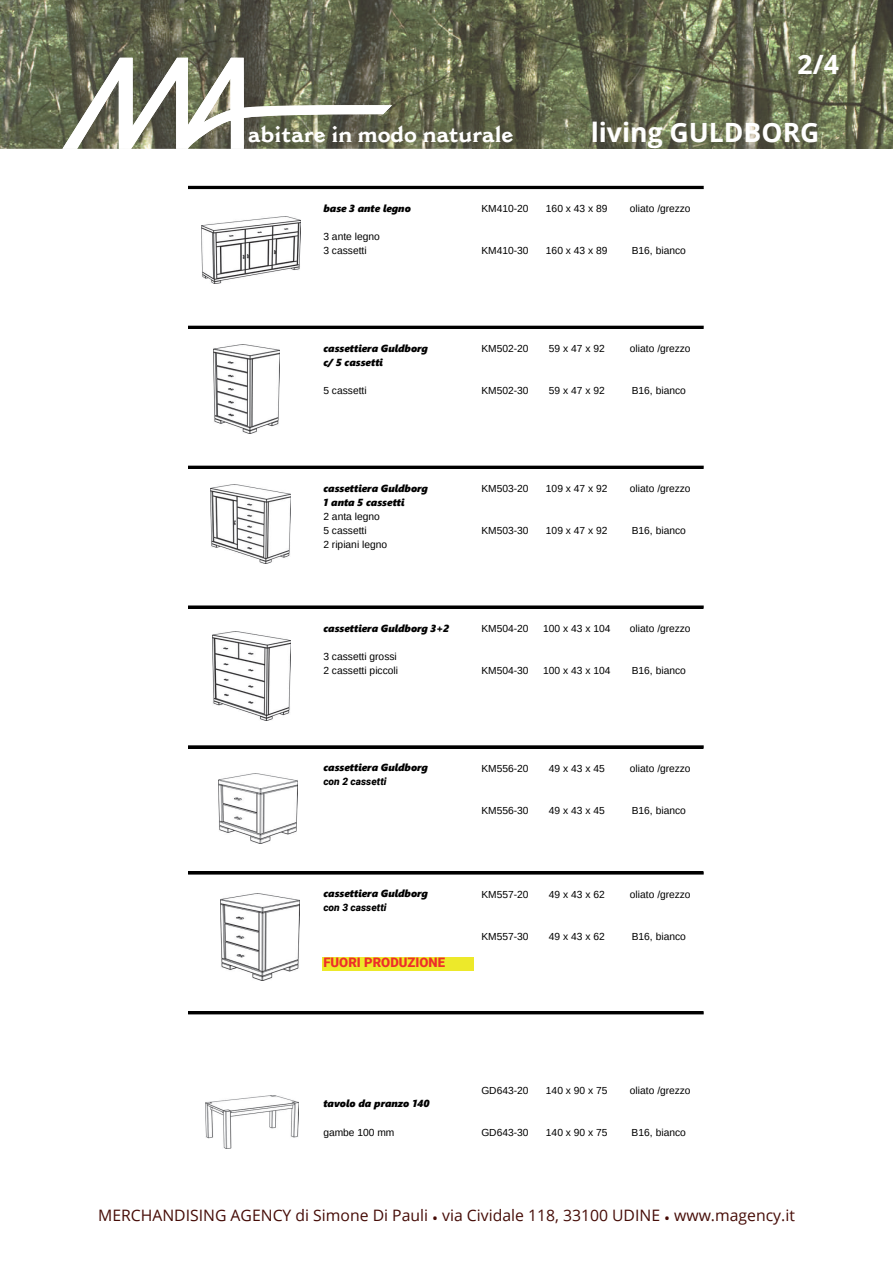
<style>
.page{position:relative;width:893px;height:1263px;background:#fff}
.page>*{position:absolute;margin:0;border:0;box-sizing:border-box;transform-origin:0 0}
.t1{font:700 26.55px "Open Sans";color:#fff}
.t2{font:700 22.5px "Cantoria MT Std";color:#fff}
.t3{font:15.75px "Open Sans";color:#460c07}
.t4{font:900 13.05px "Roboto";color:#ee2e29}
.t5{font:10.2px/14px "Arimo";letter-spacing:.005em;color:#000}
.t6{font:italic 10.2px "Segoe UI Black";color:#000}
.t7{font:italic 900 10.2px "Roboto";color:#000}
</style>
<div class="page">
<img style="left:0;top:0;width:893px;height:149px">
<img style="left:62px;top:58px;width:330px;height:91px">
<div style="left:322px;top:957px;width:152px;height:14px;background:#ede92a"></div>
<div style="left:188px;top:186px;width:515px;height:3px;border:1px solid #000"></div>
<div style="left:188px;top:326px;width:515px;height:2px;border:1px solid #000"></div>
<div style="left:188px;top:466px;width:515px;height:2px;border:1px solid #000"></div>
<div style="left:188px;top:606px;width:515px;height:2px;border:1px solid #000"></div>
<div style="left:188px;top:746px;width:515px;height:2px;border:1px solid #000"></div>
<div style="left:188px;top:872px;width:515px;height:2px;border:1px solid #000"></div>
<div style="left:188px;top:1011px;width:515px;height:3px;border:1px solid #000"></div>
<img style="left:202px;top:216px;width:98px;height:68px">
<img style="left:206px;top:1095px;width:92px;height:54px">
<img style="left:213px;top:345px;width:67px;height:88px">
<img style="left:211px;top:485px;width:80px;height:79px">
<img style="left:212px;top:631px;width:78px;height:90px">
<img style="left:219px;top:774px;width:78px;height:69px">
<img style="left:220px;top:893px;width:80px;height:87px">
<h1 class="t1" style="left:798px;top:46px;width:43px">2/4</h1>
<h2 class="t2" style="left:248px;top:120px;width:267px">abitare in modo naturale</h2>
<h1 class="t1" style="left:591px;top:113px;width:230px">living GULDBORG</h1>
<p class="t6" style="left:323px;top:204px;width:89px">base 3 ante legno</p>
<p class="t5" style="left:481px;top:203px;width:49px">KM410-20</p>
<p class="t5" style="left:546px;top:203px;width:63px">160 x 43 x 89</p>
<p class="t5" style="left:630px;top:203px;width:62px">oliato /grezzo</p>
<p class="t5" style="left:323px;top:231px;width:58px">3 ante legno<br>3 cassetti</p>
<p class="t5" style="left:481px;top:245px;width:49px">KM410-30</p>
<p class="t5" style="left:546px;top:245px;width:63px">160 x 43 x 89</p>
<p class="t5" style="left:632px;top:245px;width:56px">B16, bianco</p>
<p class="t6" style="left:323px;top:344px;width:106px">cassettiera Guldborg</p>
<p class="t5" style="left:481px;top:343px;width:49px">KM502-20</p>
<p class="t5" style="left:549px;top:343px;width:58px">59 x 47 x 92</p>
<p class="t5" style="left:630px;top:343px;width:62px">oliato /grezzo</p>
<p class="t6" style="left:323px;top:358px;width:61px">c/ 5 cassetti</p>
<p class="t5" style="left:323px;top:384px;width:45px">5 cassetti</p>
<p class="t5" style="left:481px;top:384px;width:49px">KM502-30</p>
<p class="t5" style="left:549px;top:384px;width:58px">59 x 47 x 92</p>
<p class="t5" style="left:632px;top:384px;width:56px">B16, bianco</p>
<p class="t6" style="left:323px;top:484px;width:106px">cassettiera Guldborg</p>
<p class="t6" style="left:323px;top:498px;width:82px">1 anta 5 cassetti</p>
<p class="t5" style="left:323px;top:510px;width:58px">2 anta legno<br>5 cassetti</p>
<p class="t5" style="left:323px;top:538px;width:65px">2 ripiani legno</p>
<p class="t6" style="left:323px;top:624px;width:127px">cassettiera Guldborg 3+2</p>
<p class="t5" style="left:323px;top:650px;width:76px">3 cassetti grossi<br>2 cassetti piccoli</p>
<p class="t5" style="left:481px;top:482px;width:49px">KM503-20</p>
<p class="t5" style="left:546px;top:482px;width:63px">109 x 47 x 92</p>
<p class="t5" style="left:630px;top:482px;width:62px">oliato /grezzo</p>
<p class="t5" style="left:481px;top:524px;width:49px">KM503-30</p>
<p class="t5" style="left:546px;top:524px;width:63px">109 x 47 x 92</p>
<p class="t5" style="left:632px;top:524px;width:56px">B16, bianco</p>
<p class="t5" style="left:481px;top:622px;width:49px">KM504-20</p>
<p class="t5" style="left:543px;top:622px;width:69px">100 x 43 x 104</p>
<p class="t5" style="left:630px;top:622px;width:62px">oliato /grezzo</p>
<p class="t5" style="left:481px;top:664px;width:49px">KM504-30</p>
<p class="t5" style="left:543px;top:664px;width:69px">100 x 43 x 104</p>
<p class="t5" style="left:632px;top:664px;width:56px">B16, bianco</p>
<p class="t6" style="left:323px;top:764px;width:106px">cassettiera Guldborg</p>
<p class="t7" style="left:323px;top:776px;width:65px">con 2 cassetti</p>
<p class="t6" style="left:323px;top:890px;width:106px">cassettiera Guldborg</p>
<p class="t7" style="left:323px;top:902px;width:65px">con 3 cassetti</p>
<p class="t4" style="left:323px;top:954px;width:123px">FUORI PRODUZIONE</p>
<p class="t5" style="left:481px;top:762px;width:49px">KM556-20</p>
<p class="t5" style="left:549px;top:762px;width:58px">49 x 43 x 45</p>
<p class="t5" style="left:630px;top:762px;width:62px">oliato /grezzo</p>
<p class="t5" style="left:481px;top:804px;width:49px">KM556-30</p>
<p class="t5" style="left:549px;top:804px;width:58px">49 x 43 x 45</p>
<p class="t5" style="left:632px;top:804px;width:56px">B16, bianco</p>
<p class="t5" style="left:481px;top:888px;width:49px">KM557-20</p>
<p class="t5" style="left:549px;top:888px;width:58px">49 x 43 x 62</p>
<p class="t5" style="left:630px;top:888px;width:62px">oliato /grezzo</p>
<p class="t5" style="left:481px;top:930px;width:49px">KM557-30</p>
<p class="t5" style="left:549px;top:930px;width:58px">49 x 43 x 62</p>
<p class="t5" style="left:632px;top:930px;width:56px">B16, bianco</p>
<p class="t5" style="left:481px;top:1084px;width:49px">GD643-20</p>
<p class="t5" style="left:546px;top:1084px;width:63px">140 x 90 x 75</p>
<p class="t5" style="left:630px;top:1084px;width:62px">oliato /grezzo</p>
<p class="t6" style="left:323px;top:1100px;width:108px">tavolo da pranzo 140</p>
<p class="t5" style="left:323px;top:1126px;width:72px">gambe 100 mm</p>
<p class="t5" style="left:481px;top:1126px;width:49px">GD643-30</p>
<p class="t5" style="left:546px;top:1126px;width:63px">140 x 90 x 75</p>
<p class="t5" style="left:632px;top:1126px;width:56px">B16, bianco</p>
<h3 class="t3" style="left:98px;top:1204px;width:698px">MERCHANDISING AGENCY di Simone Di Pauli • via Cividale 118, 33100 UDINE • www.magency.it</h3>
</div>
